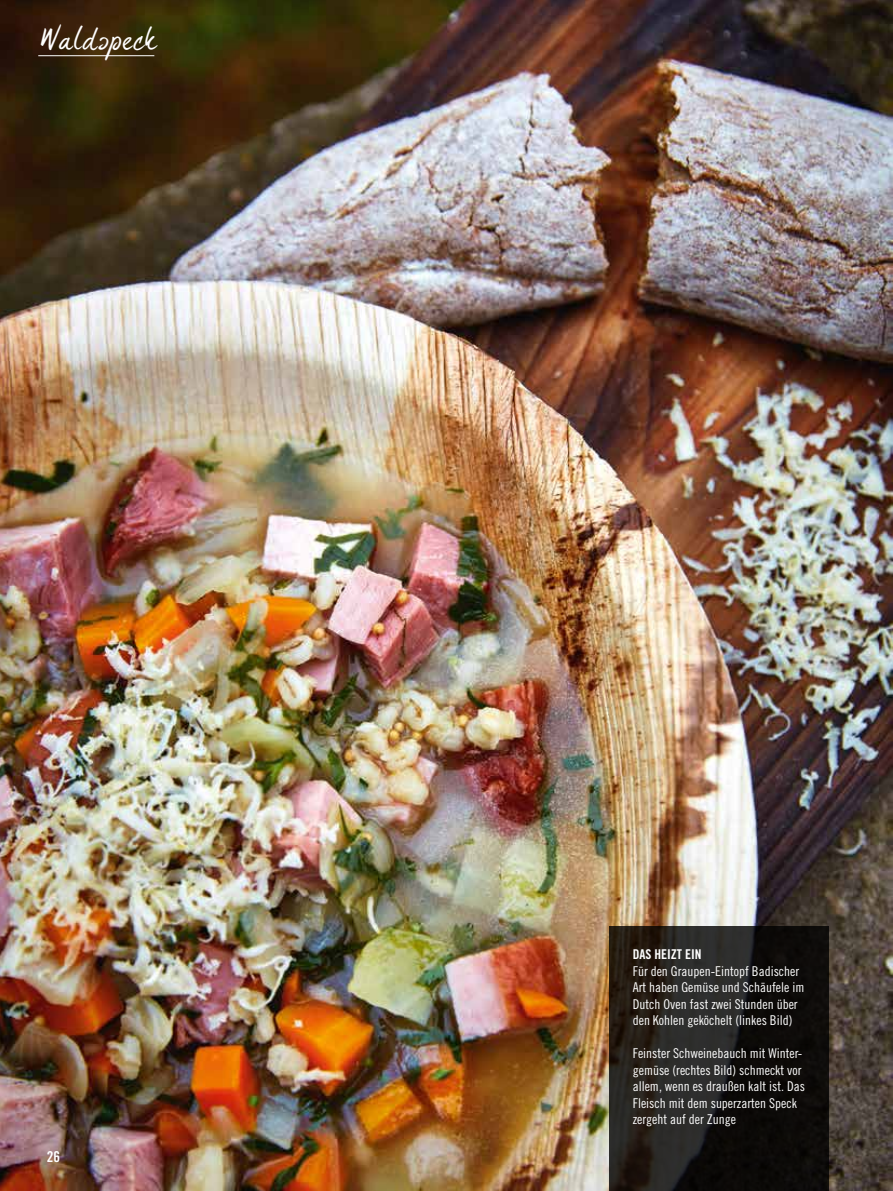
<style>
.page{position:relative;width:893px;height:1191px;background:#fff}
.page>*{position:absolute;margin:0;border:0;box-sizing:border-box;transform-origin:0 0}
.t1{font:30px "Dear Joe 5";color:#fff}
.t2{font:15px "Trade Gothic Bold Cond Twenty";color:#fff}
.t3{font:13.5px/16.5px "Trade Gothic Cond Eighteen";color:#fff}
.t4{font:13.5px "Trade Gothic Bold Cond Twenty";color:#fff}
</style>
<div class="page">
<img style="left:0;top:0;width:892px;height:1191px">
<svg style="left:609px;top:926px;width:219px;height:265px;background:#1b1916"></svg>
<hr style="left:38px;top:55px;width:116px;height:1px;background:#fff">
<h1 class="t1" style="left:40px;top:21px;width:118px">Waldspeck</h1>
<p class="t2" style="left:47px;top:1147px;width:15px">26</p>
<p class="t4" style="left:633px;top:946px;width:70px">DAS HEIZT EIN</p>
<p class="t3" style="left:633px;top:962px;width:173px">Für den Graupen-Eintopf Badischer Art haben Gemüse und Schäufele im Dutch Oven fast zwei Stunden über den Kohlen geköchelt (linkes Bild)</p>
<p class="t3" style="left:633px;top:1045px;width:174px">Feinster Schweinebauch mit Winter&shy;gemüse (rechtes Bild) schmeckt vor allem, wenn es draußen kalt ist. Das<br>Fleisch mit dem superzarten Speck zergeht auf der Zunge</p>
</div>
